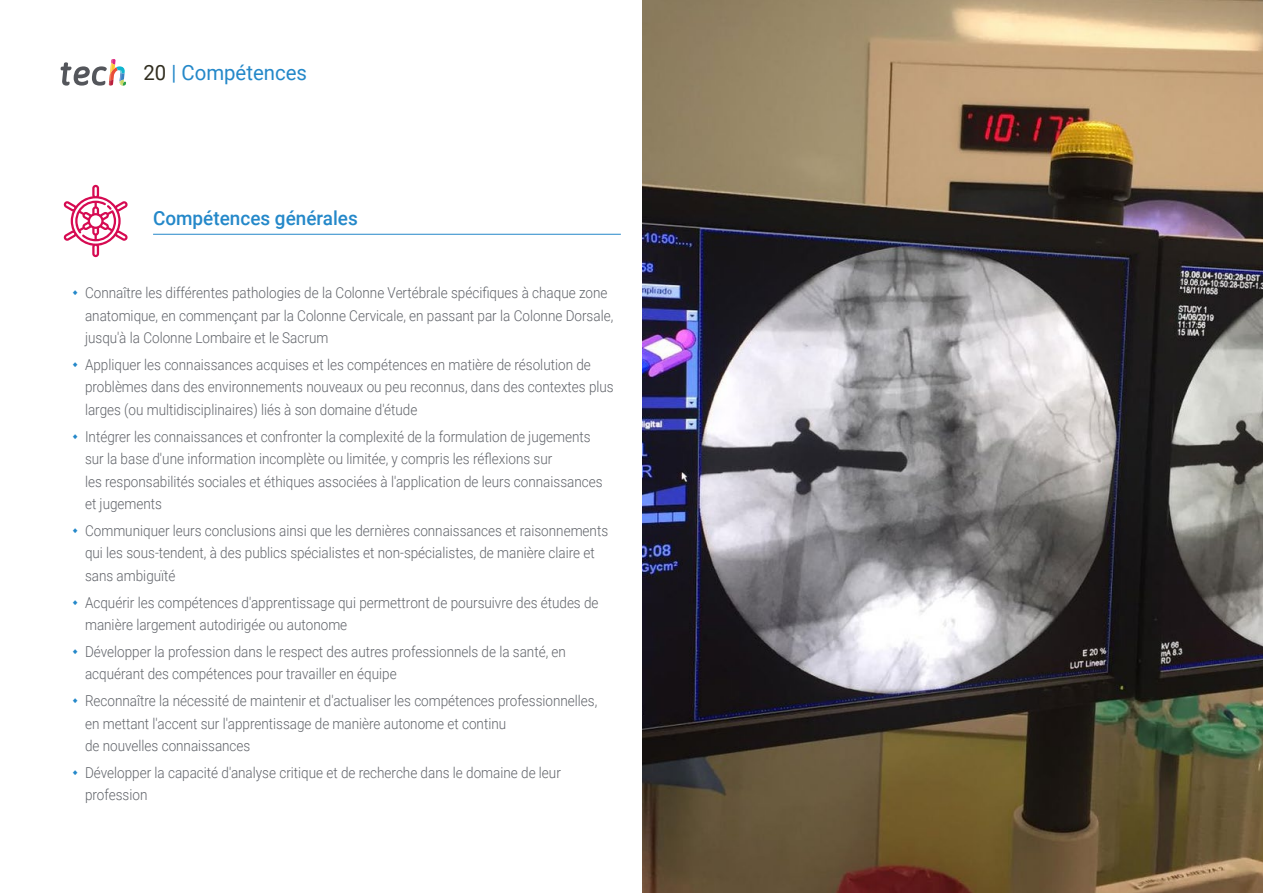
<style>
.page{position:relative;width:1263px;height:893px;background:#fff}
.page>*{position:absolute;margin:0;border:0;box-sizing:border-box;transform-origin:0 0}
.t1{font:21px "Roboto";color:#2488c9}
.t2{font:500 19.5px "Roboto";color:#2488c9}
.t3{font:300 15px/22.5px "Roboto";color:#61646a;scale:.9 1}
.s1{color:#312e20}
</style>
<div class="page">
<hr style="left:153px;top:234px;width:468px;height:1px;background:#2488c9">
<svg style="left:63px;top:185px;width:65px;height:72px"></svg>
<svg style="left:61px;top:59px;width:65px;height:27px"></svg>
<img style="left:642px;top:0;width:621px;height:893px">
<h1 class="t1" style="left:144px;top:57px;width:165px"><span class="s1">20</span> | Compétences</h1>
<h2 class="t2" style="left:153px;top:205px;width:206px">Compétences générales</h2>
<p class="t3" style="left:85px;top:281px;width:588px">Connaître les différentes pathologies de la Colonne Vertébrale spécifiques à chaque zone anatomique, en commençant par la Colonne Cervicale, en passant par la Colonne Dorsale, jusqu'à la Colonne Lombaire et le Sacrum</p>
<p class="t3" style="left:85px;top:353px;width:589px">Appliquer les connaissances acquises et les compétences en matière de résolution de problèmes dans des environnements nouveaux ou peu reconnus, dans des contextes plus larges (ou multidisciplinaires) liés à son domaine d'étude</p>
<p class="t3" style="left:85px;top:425px;width:577px">Intégrer les connaissances et confronter la complexité de la formulation de jugements sur la base d'une information incomplète ou limitée, y compris les réflexions sur<br>les responsabilités sociales et éthiques associées à l'application de leurs connaissances et jugements</p>
<p class="t3" style="left:85px;top:519px;width:583px">Communiquer leurs conclusions ainsi que les dernières connaissances et raisonnements qui les sous-tendent, à des publics spécialistes et non-spécialistes, de manière claire et sans ambiguïté</p>
<p class="t3" style="left:85px;top:591px;width:572px">Acquérir les compétences d'apprentissage qui permettront de poursuivre des études de manière largement autodirigée ou autonome</p>
<p class="t3" style="left:85px;top:640px;width:536px">Développer la profession dans le respect des autres professionnels de la santé, en acquérant des compétences pour travailler en équipe</p>
<p class="t3" style="left:85px;top:689px;width:571px">Reconnaître la nécessité de maintenir et d'actualiser les compétences professionnelles, en mettant l'accent sur l'apprentissage de manière autonome et continu<br>de nouvelles connaissances</p>
<p class="t3" style="left:85px;top:761px;width:530px">Développer la capacité d'analyse critique et de recherche dans le domaine de leur profession</p>
</div>
